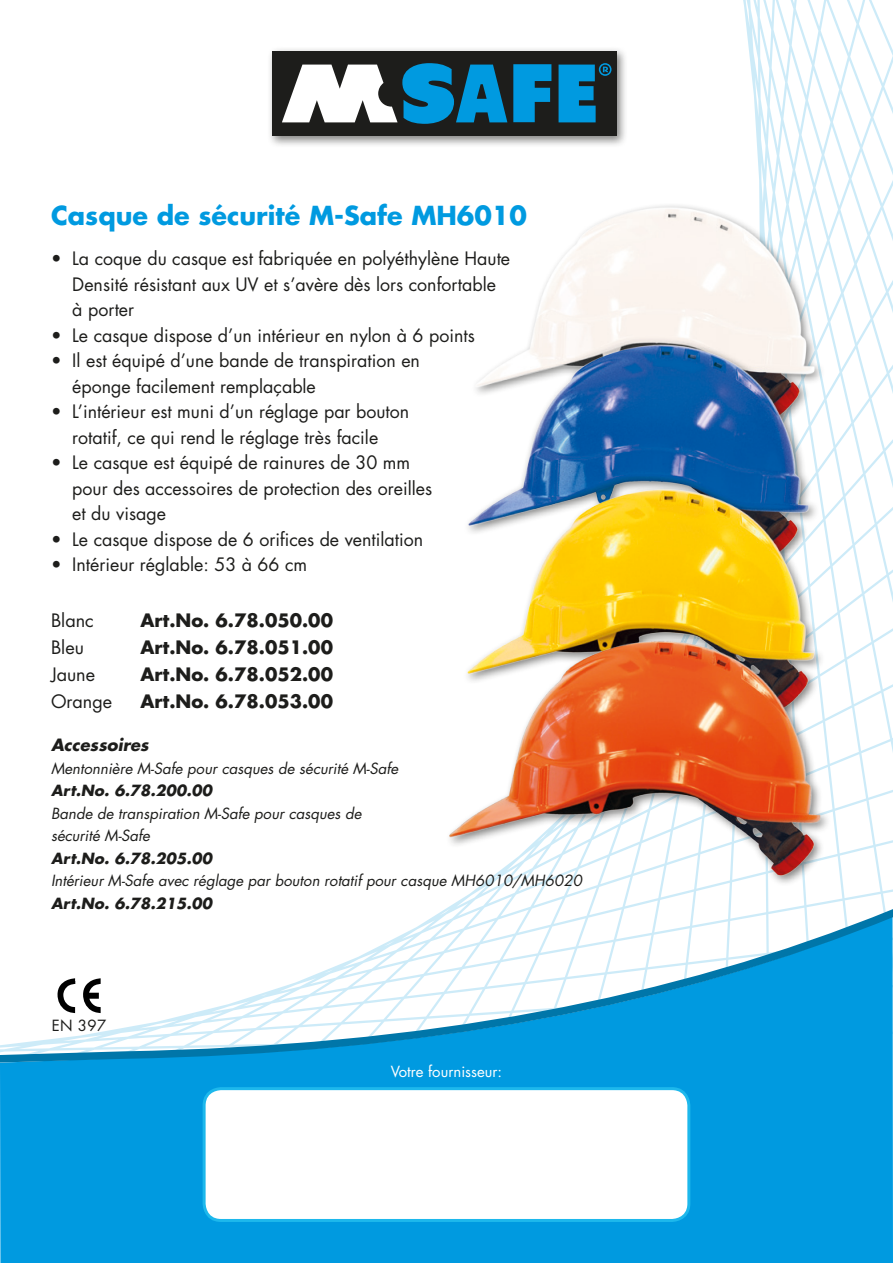
<style>
.page{position:relative;width:893px;height:1263px;background:#fff}
.page>*{position:absolute;margin:0;border:0;box-sizing:border-box;transform-origin:0 0}
.t1{font:700 25.5px "Futura";color:#009ae0}
.t2{font:18px/25.5px "Futura";color:#1d1d1b}
.t3{font:700 18px "Futura";color:#1d1d1b}
.t4{font:italic 700 16.5px "Futura";color:#1d1d1b}
.t5{font:italic 15px/22.5px "Futura";color:#1d1d1b}
.t6{font:italic 700 15px "Futura";color:#1d1d1b}
.t7{font:15px "Futura";color:#fff}
.t8{font:15px "Futura";color:#1d1d1b}
</style>
<div class="page">
<svg style="left:743px;top:0;width:150px;height:903px"></svg>
<div style="left:0;top:1066px;width:893px;height:197px;background:#009ae0"></div>
<div style="left:267px;top:46px;width:361px;height:101px;background:#1d1d1b;opacity:.55"></div>
<div style="left:272px;top:51px;width:345px;height:85px;background:#1d1d1b"></div>
<svg style="left:513px;top:64px;width:38px;height:58px"></svg>
<svg style="left:559px;top:63px;width:52px;height:59px"></svg>
<svg style="left:282px;top:63px;width:225px;height:61px"></svg>
<div style="left:204px;top:1089px;width:485px;height:131px;background:#fff;border-radius:17px"></div>
<div style="left:203px;top:1087px;width:487px;height:135px;border:3px solid #1db8ec;border-radius:17px"></div>
<svg style="left:0;top:903px;width:893px;height:163px"></svg>
<div style="left:471px;top:202px;width:354px;height:228px;background:#1d1d1b;opacity:.55"></div>
<img style="left:471px;top:193px;width:346px;height:147px">
<img style="left:471px;top:323px;width:345px;height:152px">
<img style="left:468px;top:475px;width:348px;height:152px">
<img style="left:447px;top:627px;width:384px;height:317px">
<svg style="left:58px;top:978px;width:17px;height:35px"></svg>
<svg style="left:83px;top:978px;width:18px;height:35px"></svg>
<h1 class="t1" style="left:51px;top:197px;width:477px">Casque de sécurité M-Safe MH6010</h1>
<p class="t2" style="left:72px;top:245px;width:439px;text-indent:-21px">• La coque du casque est fabriquée en polyéthylène Haute<br>Densité résistant aux UV et s’avère dès lors confortable à porter</p>
<p class="t2" style="left:51px;top:322px;width:425px">• Le casque dispose d’un intérieur en nylon à 6 points</p>
<p class="t2" style="left:72px;top:347px;width:349px;text-indent:-21px">• Il est équipé d’une bande de transpiration en éponge facilement remplaçable</p>
<p class="t2" style="left:51px;top:398px;width:360px;text-align:center">• L’intérieur est muni d’un réglage par bouton rotatif, ce qui rend le réglage très facile</p>
<p class="t2" style="left:72px;top:449px;width:361px;text-indent:-21px">• Le casque est équipé de rainures de 30 mm pour des accessoires de protection des oreilles et du visage</p>
<p class="t2" style="left:51px;top:526px;width:374px">• Le casque dispose de 6 orifices de ventilation</p>
<p class="t2" style="left:51px;top:551px;width:258px">• Intérieur réglable: 53 à 66 cm</p>
<p class="t2" style="left:51px;top:607px;width:44px">Blanc</p>
<p class="t3" style="left:140px;top:607px;width:194px">Art.No. 6.78.050.00</p>
<p class="t2" style="left:51px;top:634px;width:34px">Bleu</p>
<p class="t3" style="left:140px;top:634px;width:194px">Art.No. 6.78.051.00</p>
<p class="t2" style="left:51px;top:661px;width:46px">Jaune</p>
<p class="t3" style="left:140px;top:661px;width:194px">Art.No. 6.78.052.00</p>
<p class="t2" style="left:51px;top:688px;width:63px">Orange</p>
<p class="t3" style="left:140px;top:688px;width:194px">Art.No. 6.78.053.00</p>
<p class="t4" style="left:51px;top:734px;width:99px">Accessoires</p>
<p class="t5" style="left:51px;top:757px;width:349px">Mentonnière M-Safe pour casques de sécurité M-Safe</p>
<p class="t6" style="left:51px;top:780px;width:163px">Art.No. 6.78.200.00</p>
<p class="t5" style="left:51px;top:802px;width:312px">Bande de transpiration M-Safe pour casques de sécurité M-Safe</p>
<p class="t6" style="left:51px;top:848px;width:163px">Art.No. 6.78.205.00</p>
<p class="t5" style="left:51px;top:869px;width:532px">Intérieur M-Safe avec réglage par bouton rotatif pour casque MH6010/MH6020</p>
<p class="t6" style="left:51px;top:893px;width:163px">Art.No. 6.78.215.00</p>
<p class="t8" style="left:52px;top:1015px;width:56px">EN 397</p>
<p class="t7" style="left:391px;top:1061px;width:113px">Votre fournisseur:</p>
</div>
